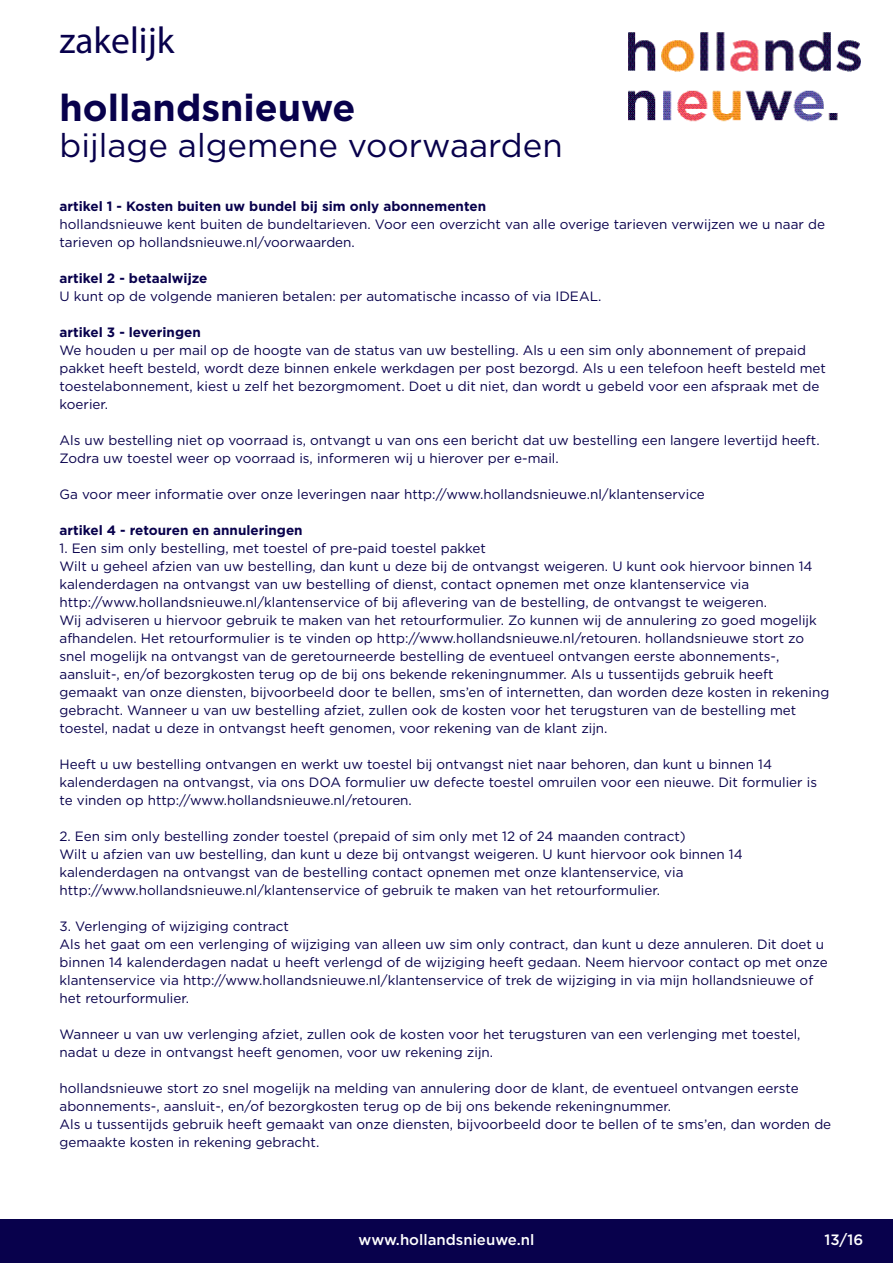
<style>
.page{position:relative;width:893px;height:1263px;background:#fff}
.page>*{position:absolute;margin:0;border:0;box-sizing:border-box;transform-origin:0 0}
.bijlage_algemene_voo{font:700 37.5px "Gotham HTF";color:#08014c}
.t1{font:37.5px "Myriad Pro";color:#08014c}
.bijlage_algemene_voo-2{font:33px "Gotham HTF";color:#08014c}
.t2{font:500 15px "Gotham HTF";color:#fff}
.t3{font:13.5px/18px "Gotham HTF";color:#08014c}
.t4{font:700 13.5px "Gotham HTF";color:#08014c}
</style>
<div class="page">
<div style="left:0;top:1219px;width:893px;height:44px;background:#08014c"></div>
<img style="left:628px;top:32px;width:233px;height:90px">
<h1 class="t1" style="left:60px;top:17px;width:116px">zakelijk</h1>
<p class="bijlage_algemene_voo" style="left:60px;top:86px;width:297px">hollandsnieuwe</p>
<p class="bijlage_algemene_voo-2" style="left:60px;top:127px;width:505px">bijlage algemene voorwaarden</p>
<p class="t4" style="left:60px;top:199px;width:428px">artikel 1 - Kosten buiten uw bundel bij sim only abonnementen</p>
<p class="t3" style="left:60px;top:215px;width:767px">hollandsnieuwe kent buiten de bundeltarieven. Voor een overzicht van alle overige tarieven verwijzen we u naar de tarieven op hollandsnieuwe.nl/voorwaarden.</p>
<p class="t4" style="left:60px;top:271px;width:149px">artikel 2 - betaalwijze</p>
<p class="t3" style="left:60px;top:287px;width:543px">U kunt op de volgende manieren betalen: per automatische incasso of via IDEAL.</p>
<p class="t4" style="left:60px;top:325px;width:143px">artikel 3 - leveringen</p>
<p class="t3" style="left:60px;top:341px;width:768px">We houden u per mail op de hoogte van de status van uw bestelling. Als u een sim only abonnement of prepaid pakket heeft besteld, wordt deze binnen enkele werkdagen per post bezorgd. Als u een telefoon heeft besteld met toestelabonnement, kiest u zelf het bezorgmoment. Doet u dit niet, dan wordt u gebeld voor een afspraak met de koerier.</p>
<p class="t3" style="left:60px;top:431px;width:762px">Als uw bestelling niet op voorraad is, ontvangt u van ons een bericht dat uw bestelling een langere levertijd heeft.<br>Zodra uw toestel weer op voorraad is, informeren wij u hierover per e-mail.</p>
<p class="t3" style="left:60px;top:485px;width:647px">Ga voor meer informatie over onze leveringen naar http://www.hollandsnieuwe.nl/klantenservice</p>
<p class="t4" style="left:60px;top:523px;width:245px">artikel 4 - retouren en annuleringen</p>
<p class="t3" style="left:60px;top:539px;width:428px">1. Een sim only bestelling, met toestel of pre-paid toestel pakket</p>
<p class="t3" style="left:60px;top:557px;width:771px">Wilt u geheel afzien van uw bestelling, dan kunt u deze bij de ontvangst weigeren. U kunt ook hiervoor binnen 14 kalenderdagen na ontvangst van uw bestelling of dienst, contact opnemen met onze klantenservice via http://www.hollandsnieuwe.nl/klantenservice of bij aflevering van de bestelling, de ontvangst te weigeren.<br>Wij adviseren u hiervoor gebruik te maken van het retourformulier. Zo kunnen wij de annulering zo goed mogelijk afhandelen. Het retourformulier is te vinden op http://www.hollandsnieuwe.nl/retouren. hollandsnieuwe stort zo snel mogelijk na ontvangst van de geretourneerde bestelling de eventueel ontvangen eerste abonnements-, aansluit-, en/of bezorgkosten terug op de bij ons bekende rekeningnummer. Als u tussentijds gebruik heeft gemaakt van onze diensten, bijvoorbeeld door te bellen, sms’en of internetten, dan worden deze kosten in rekening gebracht. Wanneer u van uw bestelling afziet, zullen ook de kosten voor het terugsturen van de bestelling met toestel, nadat u deze in ontvangst heeft genomen, voor rekening van de klant zijn.</p>
<p class="t3" style="left:60px;top:755px;width:759px">Heeft u uw bestelling ontvangen en werkt uw toestel bij ontvangst niet naar behoren, dan kunt u binnen 14 kalenderdagen na ontvangst, via ons DOA formulier uw defecte toestel omruilen voor een nieuwe. Dit formulier is te vinden op http://www.hollandsnieuwe.nl/retouren.</p>
<p class="t3" style="left:60px;top:827px;width:628px">2. Een sim only bestelling zonder toestel (prepaid of sim only met 12 of 24 maanden contract)</p>
<p class="t3" style="left:60px;top:845px;width:685px">Wilt u afzien van uw bestelling, dan kunt u deze bij ontvangst weigeren. U kunt hiervoor ook binnen 14 kalenderdagen na ontvangst van de bestelling contact opnemen met onze klantenservice, via http://www.hollandsnieuwe.nl/klantenservice of gebruik te maken van het retourformulier.</p>
<p class="t3" style="left:60px;top:917px;width:231px">3. Verlenging of wijziging contract</p>
<p class="t3" style="left:60px;top:935px;width:770px">Als het gaat om een verlenging of wijziging van alleen uw sim only contract, dan kunt u deze annuleren. Dit doet u binnen 14 kalenderdagen nadat u heeft verlengd of de wijziging heeft gedaan. Neem hiervoor contact op met onze klantenservice via http://www.hollandsnieuwe.nl/klantenservice of trek de wijziging in via mijn hollandsnieuwe of het retourformulier.</p>
<p class="t3" style="left:60px;top:1025px;width:742px">Wanneer u van uw verlenging afziet, zullen ook de kosten voor het terugsturen van een verlenging met toestel, nadat u deze in ontvangst heeft genomen, voor uw rekening zijn.</p>
<p class="t3" style="left:60px;top:1079px;width:741px">hollandsnieuwe stort zo snel mogelijk na melding van annulering door de klant, de eventueel ontvangen eerste abonnements-, aansluit-, en/of bezorgkosten terug op de bij ons bekende rekeningnummer.</p>
<p class="t3" style="left:60px;top:1115px;width:773px">Als u tussentijds gebruik heeft gemaakt van onze diensten, bijvoorbeeld door te bellen of te sms’en, dan worden de gemaakte kosten in rekening gebracht.</p>
<p class="t2" style="left:359px;top:1231px;width:177px">www.hollandsnieuwe.nl</p>
<p class="t2" style="left:824px;top:1231px;width:40px">13/16</p>
</div>
